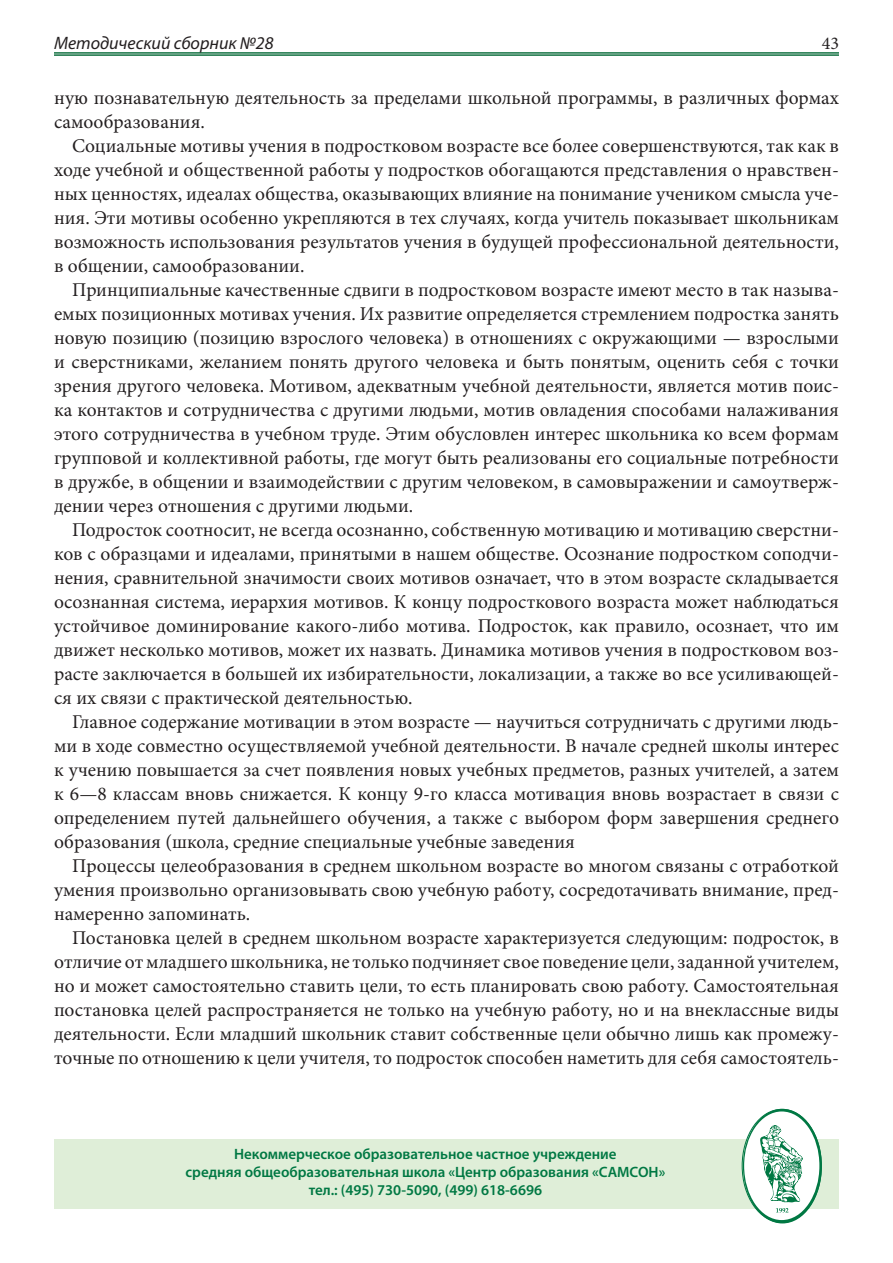
<style>
.page{position:relative;width:893px;height:1263px;background:#fff}
.page>*{position:absolute;margin:0;border:0;box-sizing:border-box;transform-origin:0 0}
.Paragraph_Style_1{font:19.5px/24px "Minion Pro";color:#231f20;text-align:justify}
.t1{font:italic 18px "Myriad Pro";color:#231f20}
.t2{font:18px "Minion Pro";color:#231f20}
.t3{font:600 15px/18px "Myriad Pro";color:#007843;text-align:center}
</style>
<div class="page">
<hr style="left:54px;top:52px;width:785px;height:1px;background:#063">
<hr style="left:54px;top:54px;width:785px;height:1px;background:#063">
<hr style="left:54px;top:55px;width:785px;height:1px;background:#063">
<div style="left:54px;top:1139px;width:785px;height:70px;background:#dfeed8"></div>
<svg style="left:742px;top:1109px;width:80px;height:114px"></svg>
<p class="t1" style="left:54px;top:32px;width:221px">Методический сборник №28</p>
<p class="Paragraph_Style_1" style="left:54px;top:86px;width:786px">ную познавательную деятельность за пределами школьной программы, в различных формах самообразования.</p>
<p class="Paragraph_Style_1" style="left:54px;top:134px;width:786px;text-indent:18px">Социальные мотивы учения в подростковом возрасте все более совершенствуются, так как в ходе учебной и общественной работы у подростков обогащаются представления о нравствен&shy;ных ценностях, идеалах общества, оказывающих влияние на понимание учеником смысла уче&shy;ния. Эти мотивы особенно укрепляются в тех случаях, когда учитель показывает школьникам возможность использования результатов учения в будущей профессиональной деятельности, в общении, самообразовании.</p>
<p class="Paragraph_Style_1" style="left:54px;top:278px;width:786px;text-indent:18px">Принципиальные качественные сдвиги в подростковом возрасте имеют место в так называ&shy;емых позиционных мотивах учения. Их развитие определяется стремлением подростка занять новую позицию (позицию взрослого человека) в отношениях с окружающими — взрослыми и сверстниками, желанием понять другого человека и быть понятым, оценить себя с точки зрения другого человека. Мотивом, адекватным учебной деятельности, является мотив поис&shy;ка контактов и сотрудничества с другими людьми, мотив овладения способами налаживания этого сотрудничества в учебном труде. Этим обусловлен интерес школьника ко всем формам групповой и коллективной работы, где могут быть реализованы его социальные потребности в дружбе, в общении и взаимодействии с другим человеком, в самовыражении и самоутверж&shy;дении через отношения с другими людьми.</p>
<p class="Paragraph_Style_1" style="left:54px;top:518px;width:786px;text-indent:18px">Подросток соотносит, не всегда осознанно, собственную мотивацию и мотивацию сверстни&shy;ков с образцами и идеалами, принятыми в нашем обществе. Осознание подростком соподчи&shy;нения, сравнительной значимости своих мотивов означает, что в этом возрасте складывается осознанная система, иерархия мотивов. К концу подросткового возраста может наблюдаться устойчивое доминирование какого-либо мотива. Подросток, как правило, осознает, что им движет несколько мотивов, может их назвать. Динамика мотивов учения в подростковом воз&shy;расте заключается в большей их избирательности, локализации, а также во все усиливающей&shy;ся их связи с практической деятельностью.</p>
<p class="Paragraph_Style_1" style="left:54px;top:710px;width:787px;text-indent:18px">Главное содержание мотивации в этом возрасте — научиться сотрудничать с другими людь&shy;ми в ходе совместно осуществляемой учебной деятельности. В начале средней школы интерес к учению повышается за счет появления новых учебных предметов, разных учителей, а затем к 6—8 классам вновь снижается. К концу 9-го класса мотивация вновь возрастает в связи с определением путей дальнейшего обучения, а также с выбором форм завершения среднего образования (школа, средние специальные учебные заведения</p>
<p class="Paragraph_Style_1" style="left:54px;top:854px;width:786px;text-indent:18px">Процессы целеобразования в среднем школьном возрасте во многом связаны с отработкой умения произвольно организовывать свою учебную работу, сосредотачивать внимание, пред&shy;намеренно запоминать.</p>
<p class="Paragraph_Style_1" style="left:54px;top:926px;width:786px;text-indent:18px">Постановка целей в среднем школьном возрасте характеризуется следующим: подросток, в отличие от младшего школьника, не только подчиняет свое поведение цели, заданной учителем, но и может самостоятельно ставить цели, то есть планировать свою работу. Самостоятельная постановка целей распространяется не только на учебную работу, но и на внеклассные виды деятельности. Если младший школьник ставит собственные цели обычно лишь как промежу&shy;точные по отношению к цели учителя, то подросток способен наметить для себя самостоятель-</p>
<p class="t2" style="left:822px;top:31px;width:19px">43</p>
<p class="t3" style="left:185px;top:1145px;width:481px">Некоммерческое образовательное частное учреждение<br>средняя общеобразовательная школа «Центр образования «САМСОН» тел.: (495) 730-5090, (499) 618-6696</p>
</div>
